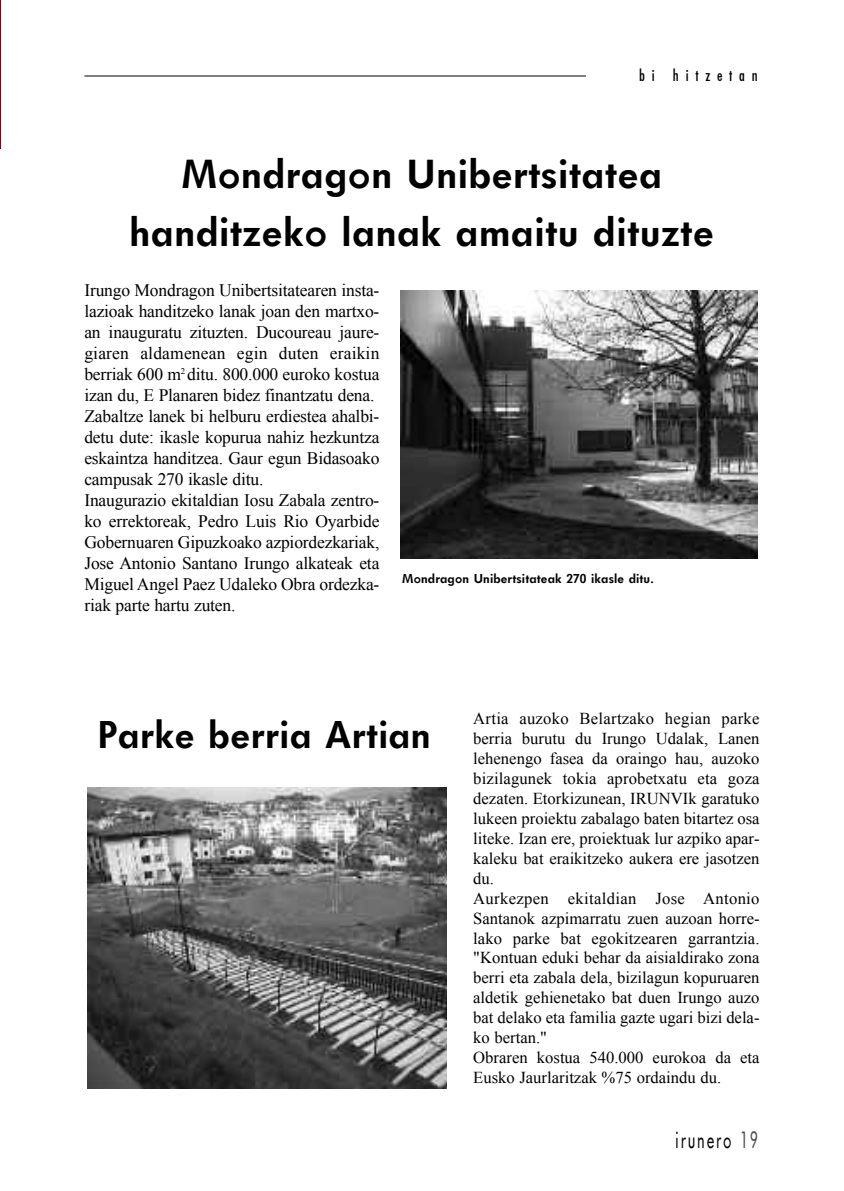
<style>
.page{position:relative;width:844px;height:1191px;background:#fff}
.page>*{position:absolute;margin:0;border:0;box-sizing:border-box;transform-origin:0 0}
.t1{font:700 38.5px/58.1px "Futurist";color:#000;text-align:center}
.t2{font:700 36.75px "Futurist";color:#000}
.t3{font:22.4px "Futurist";letter-spacing:.11em;color:#000;scale:.62 1}
.t4{font:17.5px/21px "Times New Roman";letter-spacing:-.01em;color:#000}
.t5{font:16.62px/19.9px "Times New Roman";color:#000}
.t6{font:15.75px "Futurist Condensed";letter-spacing:.43em;color:#000}
.t7{font:700 12.25px "Futurist";color:#000}
.s1{color:#4d4d4d}
</style>
<div class="page">
<hr style="left:0;top:0;width:1px;height:149px;background:#860018">
<hr style="left:84px;top:76px;width:675px;height:1px;background:#000">
<div style="left:585px;top:56px;width:174px;height:39px;background:#fff"></div>
<img style="left:400px;top:290px;width:357px;height:268px">
<img style="left:87px;top:788px;width:359px;height:300px">
<p class="t6" style="left:639px;top:67px;width:120px">bi hitzetan</p>
<h1 class="t1" style="left:130px;top:144px;width:586px">Mondragon Unibertsitatea handitzeko lanak amaitu dituzte</h1>
<p class="t4" style="left:84px;top:279px;width:296px">Irungo Mondragon Unibertsitatearen insta&shy;lazioak handitzeko lanak joan den martxo&shy;an inauguratu zituzten. Ducoureau jaure&shy;giaren aldamenean egin duten eraikin berriak 600 m<sup>2</sup> ditu. 800.000 euroko kostua izan du, E Planaren bidez finantzatu dena.<br>Zabaltze lanek bi helburu erdiestea ahalbi&shy;detu dute: ikasle kopurua nahiz hezkuntza eskaintza handitzea. Gaur egun Bidasoako campusak 270 ikasle ditu.<br>Inaugurazio ekitaldian Iosu Zabala zentro&shy;ko errektoreak, Pedro Luis Rio Oyarbide Gobernuaren Gipuzkoako azpiordezkariak, Jose Antonio Santano Irungo alkateak eta Miguel Angel Paez Udaleko Obra ordezka&shy;riak parte hartu zuten.</p>
<p class="t7" style="left:402px;top:570px;width:253px">Mondragon Unibertsitateak 270 ikasle ditu.</p>
<h2 class="t2" style="left:97px;top:710px;width:335px">Parke berria Artian</h2>
<p class="t5" style="left:473px;top:708px;width:288px">Artia auzoko Belartzako hegian parke berria burutu du Irungo Udalak, Lanen lehenengo fasea da oraingo hau, auzoko bizilagunek tokia aprobetxatu eta goza dezaten. Etorkizunean, IRUNVIk garatuko lukeen proiektu zabalago baten bitartez osa liteke. Izan ere, proiektuak lur azpiko apar&shy;kaleku bat eraikitzeko aukera ere jasotzen du.<br>Aurkezpen ekitaldian Jose Antonio Santanok azpimarratu zuen auzoan horre&shy;lako parke bat egokitzearen garrantzia. "Kontuan eduki behar da aisialdirako zona berri eta zabala dela, bizilagun kopuruaren aldetik gehienetako bat duen Irungo auzo bat delako eta familia gazte ugari bizi dela&shy;ko bertan."<br>Obraren kostua 540.000 eurokoa da eta Eusko Jaurlaritzak %75 ordaindu du.</p>
<h3 class="t3" style="left:675px;top:1126px;width:135px">irunero <span class="s1">19</span></h3>
</div>
